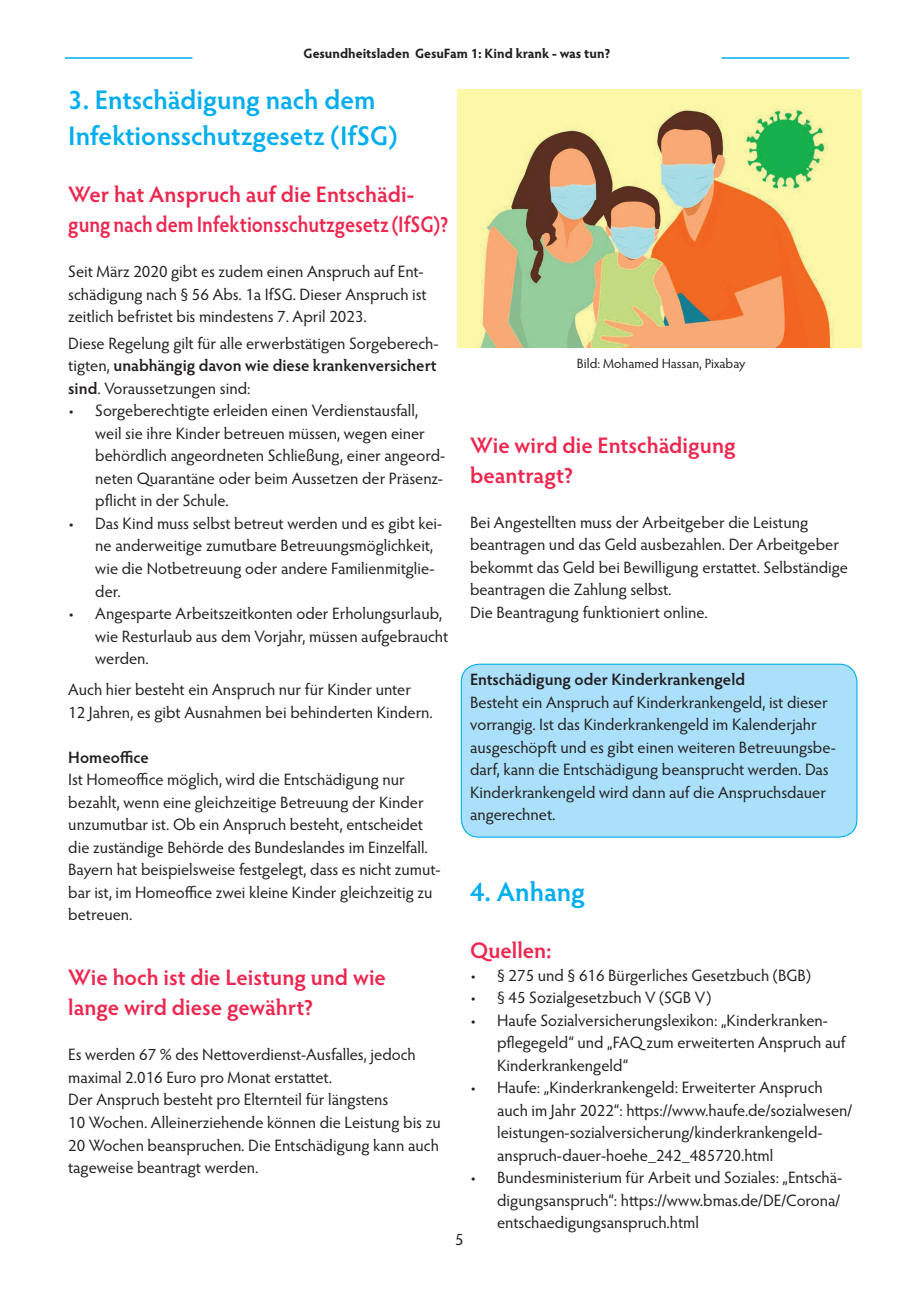
<style>
.page{position:relative;width:919px;height:1289px;background:#fff}
.page>*{position:absolute;margin:0;border:0;box-sizing:border-box;transform-origin:0 0}
.t1{font:600 27px/36px "Hypatia Sans Pro";letter-spacing:-.005em;color:#00aeef}
.t2{font:600 22.5px/30px "Hypatia Sans Pro";color:#ed264f}
.t3{font:16.5px/22.5px "Hypatia Sans Pro";letter-spacing:-.005em;color:#231f20}
.t4{font:600 16.5px "Hypatia Sans Pro";color:#231f20}
.t5{font:700 13.5px "Hypatia Sans Pro";letter-spacing:-.005em;color:#231f20}
.t6{font:13.5px "Hypatia Sans Pro";color:#231f20}
.s1{font-weight:600}
</style>
<div class="page">
<hr style="left:65px;top:57px;width:127px;height:2px;background:#00aeef">
<hr style="left:721px;top:57px;width:128px;height:2px;background:#00aeef">
<div style="left:461px;top:664px;width:395px;height:173px;background:#aae0f9;border-radius:18px"></div>
<div style="left:460px;top:663px;width:397px;height:174px;border:1px solid #00aeef;border-radius:18px"></div>
<img style="left:457px;top:89px;width:404px;height:258px">
<p class="t5" style="left:303px;top:44px;width:308px">Gesundheitsladen GesuFam 1: Kind krank - was tun?</p>
<h1 class="t1" style="left:68px;top:81px;width:331px">3. Entschädigung nach dem<br>Infektionsschutzgesetz (IfSG)</h1>
<h2 class="t2" style="left:68px;top:178px;width:382px">Wer hat Anspruch auf die Entschädi&shy;gung nach dem Infektionsschutzgesetz (IfSG)?</h2>
<p class="t3" style="left:68px;top:259px;width:360px">Seit März 2020 gibt es zudem einen Anspruch auf Ent&shy;schädigung nach § 56 Abs. 1a IfSG. Dieser Anspruch ist zeitlich befristet bis mindestens 7. April 2023.</p>
<p class="t3" style="left:68px;top:331px;width:372px;text-align:justify">Diese Regelung gilt für alle erwerbstätigen Sorgeberech&shy;tigten, <span class="s1">unabhängig davon wie diese krankenversichert sind</span>. Voraussetzungen sind:</p>
<p class="t3" style="left:95px;top:399px;width:351px;text-indent:-27px">• Sorgeberechtigte erleiden einen Verdienstausfall, weil sie ihre Kinder betreuen müssen, wegen einer behördlich angeordneten Schließung, einer angeord&shy;neten Quarantäne oder beim Aussetzen der Präsenz&shy;pflicht in der Schule.</p>
<p class="t3" style="left:95px;top:511px;width:348px;text-indent:-27px">• Das Kind muss selbst betreut werden und es gibt kei&shy;ne anderweitige zumutbare Betreuungsmöglichkeit, wie die Notbetreuung oder andere Familienmitglie&shy;der.</p>
<p class="t3" style="left:95px;top:601px;width:354px;text-indent:-27px">• Angesparte Arbeitszeitkonten oder Erholungsurlaub, wie Resturlaub aus dem Vorjahr, müssen aufgebraucht werden.</p>
<p class="t3" style="left:68px;top:677px;width:366px">Auch hier besteht ein Anspruch nur für Kinder unter<br>12 Jahren, es gibt Ausnahmen bei behinderten Kindern.</p>
<p class="t4" style="left:68px;top:745px;width:82px">Homeoffice</p>
<p class="t3" style="left:68px;top:767px;width:374px">Ist Homeoffice möglich, wird die Entschädigung nur bezahlt, wenn eine gleichzeitige Betreuung der Kinder unzumutbar ist. Ob ein Anspruch besteht, entscheidet die zuständige Behörde des Bundeslandes im Einzelfall.<br>Bayern hat beispielsweise festgelegt, dass es nicht zumut&shy;bar ist, im Homeoffice zwei kleine Kinder gleichzeitig zu betreuen.</p>
<p class="t6" style="left:577px;top:354px;width:170px">Bild: Mohamed Hassan, Pixabay</p>
<h2 class="t2" style="left:470px;top:429px;width:267px">Wie wird die Entschädigung beantragt?</h2>
<p class="t3" style="left:470px;top:510px;width:379px">Bei Angestellten muss der Arbeitgeber die Leistung beantragen und das Geld ausbezahlen. Der Arbeitgeber bekommt das Geld bei Bewilligung erstattet. Selbständige beantragen die Zahlung selbst.<br>Die Beantragung funktioniert online.</p>
<p class="t4" style="left:470px;top:668px;width:276px">Entschädigung oder Kinderkrankengeld</p>
<p class="t3" style="left:470px;top:690px;width:367px">Besteht ein Anspruch auf Kinderkrankengeld, ist dieser vorrangig. Ist das Kinderkrankengeld im Kalenderjahr ausgeschöpft und es gibt einen weiteren Betreuungsbe&shy;darf, kann die Entschädigung beansprucht werden. Das Kinderkrankengeld wird dann auf die Anspruchsdauer angerechnet.</p>
<h1 class="t1" style="left:470px;top:873px;width:116px">4. Anhang</h1>
<h2 class="t2" style="left:470px;top:934px;width:83px">Quellen:</h2>
<p class="t3" style="left:470px;top:963px;width:342px">• § 275 und § 616 Bürgerliches Gesetzbuch (BGB)</p>
<p class="t3" style="left:470px;top:985px;width:243px">• § 45 Sozialgesetzbuch V (SGB V)</p>
<p class="t3" style="left:497px;top:1008px;width:350px;text-indent:-27px">• Haufe Sozialversicherungslexikon: „Kinderkranken&shy;pflegegeld“ und „FAQ zum erweiterten Anspruch auf<br>Kinderkrankengeld“</p>
<p class="t3" style="left:497px;top:1075px;width:356px;text-indent:-27px">• Haufe: „Kinderkrankengeld: Erweiterter Anspruch auch im Jahr 2022“: https://www.haufe.de/sozialwesen/ leistungen-sozialversicherung/kinderkrankengeld&shy;anspruch-dauer-hoehe_242_485720.html</p>
<p class="t3" style="left:497px;top:1165px;width:346px;text-indent:-27px">• Bundesministerium für Arbeit und Soziales: „Entschä&shy;digungsanspruch“: https://www.bmas.de/DE/Corona/ entschaedigungsanspruch.html</p>
<h2 class="t2" style="left:68px;top:961px;width:319px">Wie hoch ist die Leistung und wie lange wird diese gewährt?</h2>
<p class="t3" style="left:68px;top:1043px;width:374px">Es werden 67 % des Nettoverdienst-Ausfalles, jedoch maximal 2.016 Euro pro Monat erstattet.<br>Der Anspruch besteht pro Elternteil für längstens<br>10 Wochen. Alleinerziehende können die Leistung bis zu 20 Wochen beanspruchen. Die Entschädigung kann auch tageweise beantragt werden.</p>
<p class="t3" style="left:455px;top:1227px;width:10px">5</p>
</div>
